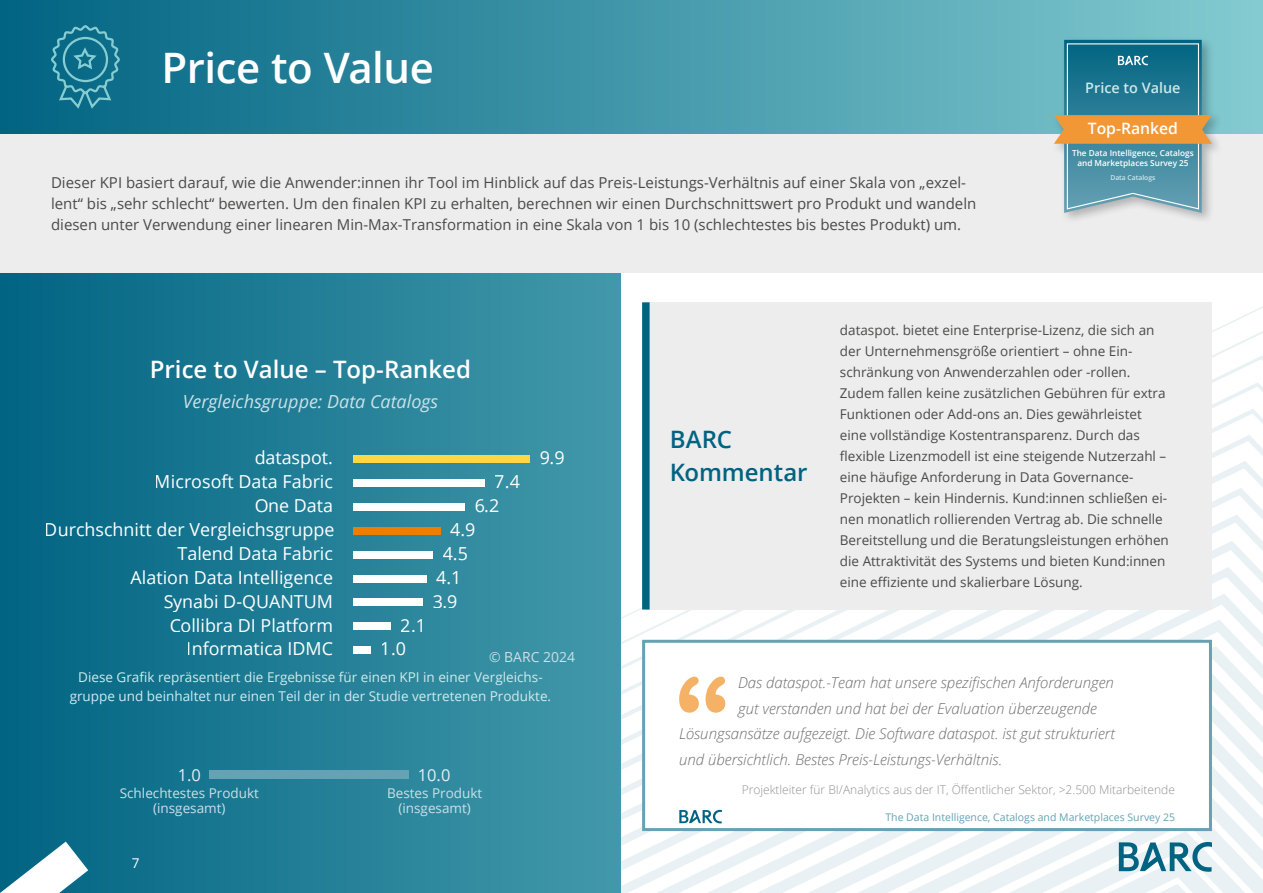
<style>
.page{position:relative;width:1263px;height:893px;background:#fff}
.page>*{position:absolute;margin:0;border:0;box-sizing:border-box;transform-origin:0 0}
.t1{font:600 42px "Open Sans";letter-spacing:-.01em;color:#fff}
.t2{font:600 24px "Open Sans";color:#fff}
.t3{font:600 24px/33px "Open Sans";letter-spacing:-.005em;color:#006382}
.t4{font:italic 18px "Open Sans";color:#cce0e6}
.t5{font:17.85px/23.9px "Open Sans";color:#fff;text-align:right}
.t6{font:16.5px "Open Sans";color:#e6eff3}
.t7{font:600 15.75px "Open Sans";color:#fff}
.t8{font:15px/21px "Open Sans";color:#4a4a49}
.t9{font:italic 300 15px "Open Sans";color:#6e6e6d}
.t10{font:600 14.4px "Open Sans";color:#cee8eb}
.t11{font:13.95px "Open Sans";color:#cce0e6}
.t12{font:13.5px/21px "Open Sans";color:#4a4a49}
.t13{font:13.5px/19.5px "Open Sans";color:#cfebed;text-align:center}
.t14{font:13.5px/15px "Open Sans";color:#cce0e6;text-align:center}
.t15{font:13.5px "Open Sans";color:#fff}
.t16{font:300 12px "Open Sans";color:#929292}
.t17{font:10.5px "Open Sans";color:#66a1b4}
.t18{font:600 8.25px/10.8px "Open Sans";color:#fff;text-align:center}
.t19{font:600 6.75px "Open Sans";color:#cee8eb}
</style>
<div class="page">
<svg style="left:621px;top:306px;width:642px;height:587px"></svg>
<div style="left:644px;top:641px;width:566px;height:189px;background:#fff"></div>
<div style="left:642px;top:640px;width:570px;height:191px;border:3px solid #66a1b4"></div>
<svg style="left:679px;top:677px;width:46px;height:36px"></svg>
<svg style="left:679px;top:810px;width:43px;height:13px"></svg>
<div style="left:0;top:117px;width:621px;height:776px;background:linear-gradient(to right,#016483,#4399aa)"></div>
<svg style="left:782px;top:805px;width:481px;height:88px"></svg>
<svg style="left:0;top:841px;width:88px;height:52px"></svg>
<div style="left:0;top:134px;width:1263px;height:138px;background:#ededed"></div>
<div style="left:0;top:0;width:1263px;height:134px;background:linear-gradient(to right,#016483,#84cbd1)"></div>
<svg style="left:50px;top:24px;width:71px;height:87px;background:#217d96"></svg>
<div style="left:1050px;top:36px;width:173px;height:189px;background:#000;opacity:.25"></div>
<svg style="left:1054px;top:40px;width:158px;height:173px;background:#679294"></svg>
<div style="left:209px;top:770px;width:200px;height:9px;background:#66a1b4"></div>
<div style="left:646px;top:302px;width:566px;height:307px;background:#ededed"></div>
<div style="left:642px;top:302px;width:8px;height:308px;background:#006382"></div>
<div style="left:353px;top:455px;width:176px;height:8px;background:#ffd744"></div>
<div style="left:353px;top:479px;width:132px;height:8px;background:#fff"></div>
<div style="left:353px;top:503px;width:111px;height:8px;background:#fff"></div>
<div style="left:353px;top:527px;width:87px;height:8px;background:#ef7d00"></div>
<div style="left:353px;top:551px;width:80px;height:8px;background:#fff"></div>
<div style="left:353px;top:575px;width:73px;height:7px;background:#fff"></div>
<div style="left:353px;top:598px;width:69px;height:8px;background:#fff"></div>
<div style="left:353px;top:622px;width:38px;height:8px;background:#fff"></div>
<div style="left:353px;top:646px;width:18px;height:8px;background:#fff"></div>
<h1 class="t1" style="left:162px;top:39px;width:274px">Price to Value</h1>
<p class="t8" style="left:51px;top:171px;width:927px">Dieser KPI basiert darauf, wie die Anwender:innen ihr Tool im Hinblick auf das Preis-Leistungs-Verhältnis auf einer Skala von „exzel&shy;lent“ bis „sehr schlecht“ bewerten. Um den finalen KPI zu erhalten, berechnen wir einen Durchschnittswert pro Produkt und wandeln diesen unter Verwendung einer linearen Min-Max-Transformation in eine Skala von 1 bis 10 (schlechtestes bis bestes Produkt) um.</p>
<p class="t10" style="left:1085px;top:78px;width:97px">Price to Value</p>
<p class="t7" style="left:1088px;top:118px;width:92px">Top-Ranked</p>
<p class="t18" style="left:1072px;top:147px;width:123px">The Data Intelligence, Catalogs and Marketplaces Survey 25</p>
<p class="t19" style="left:1110px;top:173px;width:47px">Data Catalogs</p>
<h2 class="t2" style="left:150px;top:353px;width:323px">Price to Value – Top-Ranked</h2>
<h3 class="t4" style="left:183px;top:390px;width:257px">Vergleichsgruppe: Data Catalogs</h3>
<h3 class="t5" style="left:155px;top:445px;width:180px">dataspot.<br>Microsoft Data Fabric</h3>
<h3 class="t5" style="left:45px;top:517px;width:291px">Durchschnitt der Vergleichsgruppe</h3>
<h3 class="t5" style="left:539px;top:446px;width:27px">9.9</h3>
<h3 class="t5" style="left:495px;top:469px;width:27px">7.4</h3>
<h3 class="t5" style="left:474px;top:493px;width:27px">6.2</h3>
<h3 class="t5" style="left:254px;top:493px;width:80px">One Data</h3>
<h3 class="t5" style="left:131px;top:541px;width:204px">Talend Data Fabric<br>Alation Data Intelligence</h3>
<h3 class="t5" style="left:450px;top:517px;width:27px">4.9</h3>
<h3 class="t5" style="left:443px;top:541px;width:27px">4.5</h3>
<h3 class="t5" style="left:436px;top:565px;width:27px">4.1</h3>
<h3 class="t5" style="left:432px;top:589px;width:27px">3.9</h3>
<h3 class="t5" style="left:163px;top:589px;width:171px;text-align:center">Synabi D-QUANTUM<br>Collibra DI Platform</h3>
<h3 class="t5" style="left:381px;top:613px;width:47px;text-align:left;text-indent:20px">2.1<br>1.0</h3>
<h3 class="t5" style="left:187px;top:637px;width:148px">Informatica IDMC</h3>
<p class="t11" style="left:489px;top:647px;width:87px">© BARC 2024</p>
<p class="t13" style="left:70px;top:667px;width:483px">Diese Grafik repräsentiert die Ergebnisse für einen KPI in einer Vergleichs&shy;gruppe und beinhaltet nur einen Teil der in der Studie vertretenen Produkte.</p>
<p class="t6" style="left:178px;top:763px;width:25px">1.0</p>
<p class="t14" style="left:120px;top:785px;width:141px">Schlechtestes Produkt (insgesamt)</p>
<p class="t14" style="left:387px;top:785px;width:97px">Bestes Produkt (insgesamt)</p>
<p class="t6" style="left:418px;top:763px;width:34px">10.0</p>
<p class="t15" style="left:132px;top:853px;width:9px">7</p>
<h2 class="t3" style="left:670px;top:422px;width:139px">BARC<br>Kommentar</h2>
<p class="t12" style="left:840px;top:319px;width:330px">dataspot. bietet eine Enterprise-Lizenz, die sich an der Unternehmensgröße orientiert – ohne Ein&shy;schränkung von Anwenderzahlen oder -rollen.<br>Zudem fallen keine zusätzlichen Gebühren für extra Funktionen oder Add-ons an. Dies gewährleistet eine vollständige Kostentransparenz. Durch das flexible Lizenzmodell ist eine steigende Nutzerzahl – eine häufige Anforderung in Data Governance-Projekten – kein Hindernis. Kund:innen schließen ei&shy;nen monatlich rollierenden Vertrag ab. Die schnelle Bereitstellung und die Beratungsleistungen erhöhen die Attraktivität des Systems und bieten Kund:innen eine effiziente und skalierbare Lösung.</p>
<p class="t9" style="left:738px;top:672px;width:377px">Das dataspot.-Team hat unsere spezifischen Anforderungen</p>
<p class="t9" style="left:738px;top:698px;width:360px">gut verstanden und hat bei der Evaluation überzeugende</p>
<p class="t9" style="left:679px;top:723px;width:437px">Lösungsansätze aufgezeigt. Die Software dataspot. ist gut strukturiert</p>
<p class="t9" style="left:679px;top:749px;width:325px">und übersichtlich. Bestes Preis-Leistungs-Verhältnis.</p>
<p class="t16" style="left:742px;top:781px;width:435px">Projektleiter für BI/Analytics aus der IT, Öffentlicher Sektor, &gt;2.500 Mitarbeitende</p>
<p class="t17" style="left:885px;top:810px;width:291px">The Data Intelligence, Catalogs and Marketplaces Survey 25</p>
</div>
